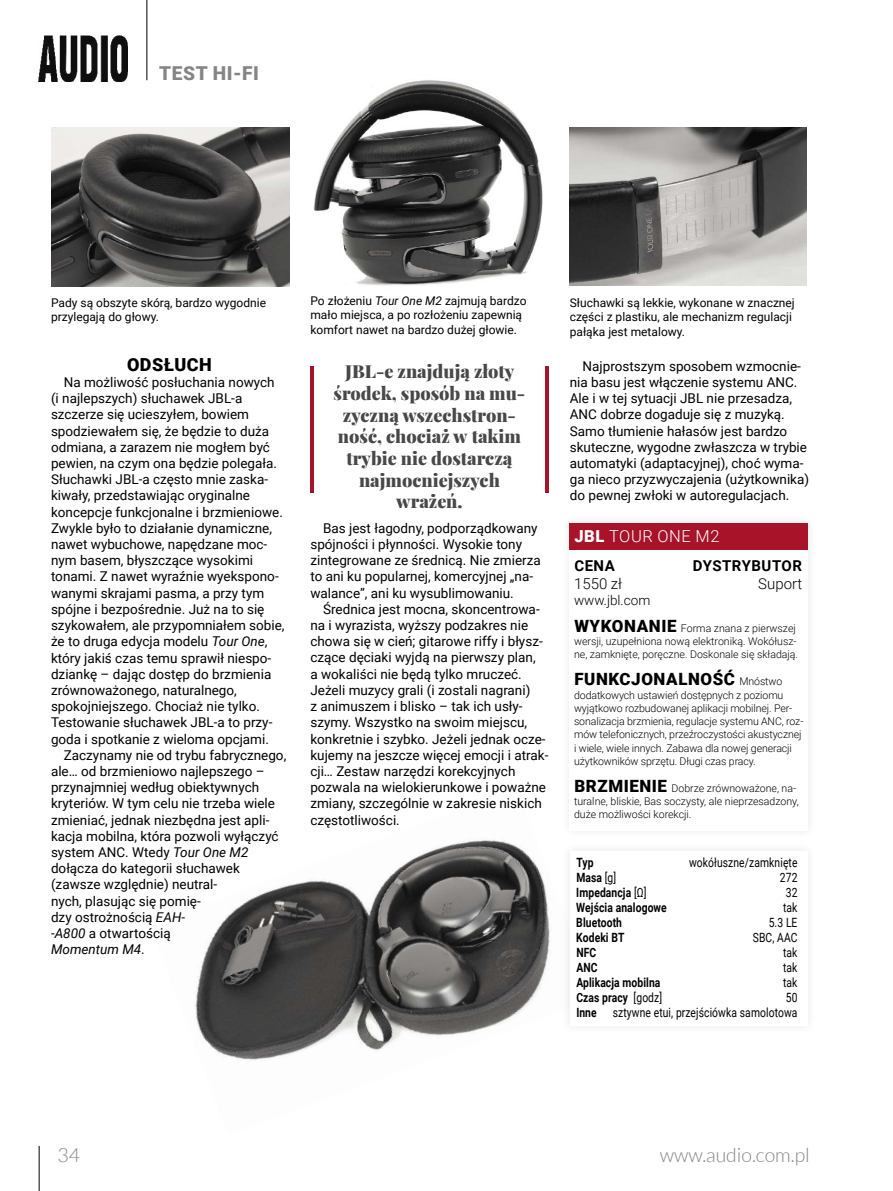
<style>
.page{position:relative;width:893px;height:1191px;background:#fff}
.page>*{position:absolute;margin:0;border:0;box-sizing:border-box;transform-origin:0 0}
.t1{font:300 19.5px "Lato";color:#858585}
.t2{font:900 19.2px "Roboto";letter-spacing:.035em;color:#858585}
.t3{font:900 18px/21.6px "Playfair Display";color:#484848;text-align:center}
.t4{font:900 18px "Roboto";letter-spacing:.025em;color:#000}
.t5{font:900 16.95px "Roboto";letter-spacing:.035em;color:#000}
.t6{font:300 16.5px "Roboto";letter-spacing:.035em;color:#fff}
.t7{font:700 15px "Roboto";letter-spacing:.035em;color:#000}
.t8{font:300 15px "Roboto";color:#000}
.t9{font:13.5px/16.2px "Roboto";color:#000}
.t10{font:300 13.5px "Roboto";color:#000}
.t11{font:700 12.75px "Roboto";letter-spacing:.01em;color:#000;scale:.81 1}
.t12{font:12.75px "Roboto";letter-spacing:.01em;color:#000;scale:.81 1}
.t13{font:12px/14.4px "Roboto";color:#000}
.t14{font:300 10.65px/13.2px "Roboto";letter-spacing:-.01em;color:#000}
.s1{font-style:italic}
.s2{font-weight:900}
.s3{font-weight:900;font-size:16.95px}
.s4{font-weight:300;font-size:10.65px}
.s5{font-weight:400}
</style>
<div class="page">
<hr style="left:39px;top:1145px;width:1px;height:46px;background:#000">
<hr style="left:147px;top:0;width:1px;height:80px;background:#000">
<img style="left:39px;top:35px;width:89px;height:46px">
<img style="left:195px;top:840px;width:355px;height:220px">
<div style="left:561px;top:841px;width:256px;height:194px;background:#fbfbfb"></div>
<div style="left:571px;top:852px;width:236px;height:173px;background:#fff"></div>
<div style="left:570px;top:523px;width:238px;height:26px;background:#a9132a"></div>
<hr style="left:310px;top:366px;width:4px;height:126px;background:#a9132a">
<hr style="left:545px;top:366px;width:4px;height:126px;background:#a9132a">
<img style="left:51px;top:128px;width:238px;height:158px">
<img style="left:313px;top:80px;width:230px;height:221px">
<img style="left:570px;top:128px;width:237px;height:158px">
<h2 class="t2" style="left:159px;top:60px;width:101px">TEST HI-FI</h2>
<p class="t13" style="left:51px;top:295px;width:217px">Pady są obszyte skórą, bardzo wygodnie przylegają do głowy.</p>
<h3 class="t4" style="left:127px;top:352px;width:86px">ODSŁUCH</h3>
<p class="t9" style="left:51px;top:373px;width:235px;text-indent:13px">Na możliwość posłuchania nowych (i najlepszych) słuchawek JBL-a szczerze się ucieszyłem, bowiem spodziewałem się, że będzie to duża odmiana, a zarazem nie mogłem być pewien, na czym ona będzie polegała.<br>Słuchawki JBL-a często mnie zaska&shy;kiwały, przedstawiając oryginalne koncepcje funkcjonalne i brzmieniowe.<br>Zwykle było to działanie dynamiczne, nawet wybuchowe, napędzane moc&shy;nym basem, błyszczące wysokimi tonami. Z nawet wyraźnie wyekspono&shy;wanymi skrajami pasma, a przy tym spójne i bezpośrednie. Już na to się szykowałem, ale przypomniałem sobie, że to druga edycja modelu <span class="s1">Tour One</span>, który jakiś czas temu sprawił niespo&shy;dziankę – dając dostęp do brzmienia zrównoważonego, naturalnego, spokojniejszego. Chociaż nie tylko.<br>Testowanie słuchawek JBL-a to przy&shy;goda i spotkanie z wieloma opcjami.</p>
<p class="t9" style="left:51px;top:746px;width:237px;text-indent:13px">Zaczynamy nie od trybu fabrycznego, ale… od brzmieniowo najlepszego – przynajmniej według obiektywnych kryteriów. W tym celu nie trzeba wiele zmieniać, jednak niezbędna jest apli&shy;kacja mobilna, która pozwoli wyłączyć system ANC. Wtedy <span class="s1">Tour One M2 </span>dołącza do kategorii słuchawek (zawsze względnie) neutral-<br>nych, plasując się pomię-<br>dzy ostrożnością <span class="s1">EAH-<br>-A800</span> a otwartością<br><span class="s1">Momentum M4</span>.</p>
<p class="t13" style="left:310px;top:293px;width:218px">Po złożeniu <span class="s1">Tour One M2</span> zajmują bardzo mało miejsca, a po rozłożeniu zapewnią komfort nawet na bardzo dużej głowie.</p>
<p class="t13" style="left:570px;top:295px;width:227px">Słuchawki są lekkie, wykonane w znacznej części z plastiku, ale mechanizm regulacji pałąka jest metalowy.</p>
<h3 class="t3" style="left:334px;top:359px;width:193px">JBL-e znajdują złoty środek, sposób na mu&shy;zyczną wszechstron&shy;ność, chociaż w takim trybie nie dostarczą najmocniejszych wrażeń.</h3>
<p class="t9" style="left:310px;top:519px;width:232px;text-indent:13px">Bas jest łagodny, podporządkowany spójności i płynności. Wysokie tony zintegrowane ze średnicą. Nie zmierza to ani ku popularnej, komercyjnej „na&shy;walance”, ani ku wysublimowaniu.</p>
<p class="t9" style="left:310px;top:600px;width:239px;text-indent:13px">Średnica jest mocna, skoncentrowa&shy;na i wyrazista, wyższy podzakres nie chowa się w cień; gitarowe riffy i błysz&shy;czące dęciaki wyjdą na pierwszy plan,<br>a wokaliści nie będą tylko mruczeć.<br>Jeżeli muzycy grali (i zostali nagrani)<br>z animuszem i blisko – tak ich usły&shy;szymy. Wszystko na swoim miejscu, konkretnie i szybko. Jeżeli jednak ocze&shy;kujemy na jeszcze więcej emocji i atrak&shy;cji… Zestaw narzędzi korekcyjnych pozwala na wielokierunkowe i poważne zmiany, szczególnie w zakresie niskich częstotliwości.</p>
<p class="t9" style="left:570px;top:357px;width:241px;text-indent:13px">Najprostszym sposobem wzmocnie&shy;nia basu jest włączenie systemu ANC.<br>Ale i w tej sytuacji JBL nie przesadza, ANC dobrze dogaduje się z muzyką.<br>Samo tłumienie hałasów jest bardzo skuteczne, wygodne zwłaszcza w trybie automatyki (adaptacyjnej), choć wyma&shy;ga nieco przyzwyczajenia (użytkownika) do pewnej zwłoki w autoregulacjach.</p>
<p class="t6" style="left:574px;top:524px;width:147px"><span class="s2">JBL</span> TOUR ONE M2</p>
<p class="t7" style="left:574px;top:555px;width:42px">CENA</p>
<p class="t7" style="left:693px;top:555px;width:111px">DYSTRYBUTOR</p>
<p class="t8" style="left:574px;top:573px;width:50px">1550 zł</p>
<p class="t8" style="left:758px;top:573px;width:46px">Suport</p>
<p class="t10" style="left:574px;top:590px;width:78px">www.jbl.com</p>
<p class="t14" style="left:574px;top:621px;width:226px"><span class="s3">WYKONANIE</span> Forma znana z pierwszej wersji, uzupełniona nową elektroniką. Wokółusz&shy;ne, zamknięte, poręczne. Doskonale się składają.</p>
<p class="t5" style="left:574px;top:667px;width:210px">FUNKCJONALNOŚĆ <span class="s4">Mnóstwo</span></p>
<p class="t14" style="left:574px;top:688px;width:231px">dodatkowych ustawień dostępnych z poziomu wyjątkowo rozbudowanej aplikacji mobilnej. Per&shy;sonalizacja brzmienia, regulacje systemu ANC, roz&shy;mów telefonicznych, przeźroczystości akustycznej i wiele, wiele innych. Zabawa dla nowej generacji użytkowników sprzętu. Długi czas pracy.</p>
<p class="t14" style="left:574px;top:781px;width:226px"><span class="s3">BRZMIENIE</span> Dobrze zrównoważone, na&shy;turalne, bliskie, Bas soczysty, ale nieprzesadzony, duże możliwości korekcji.</p>
<p class="t11" style="left:576px;top:853px;width:23px">Typ</p>
<p class="t12" style="left:689px;top:853px;width:135px">wokółuszne/zamknięte</p>
<p class="t11" style="left:576px;top:868px;width:51px">Masa <span class="s5">[g]</span></p>
<p class="t12" style="left:780px;top:868px;width:23px">272</p>
<p class="t11" style="left:576px;top:883px;width:88px">Impedancja <span class="s5">[Ω]</span></p>
<p class="t12" style="left:786px;top:883px;width:16px">32</p>
<p class="t11" style="left:576px;top:898px;width:113px">Wejścia analogowe</p>
<p class="t12" style="left:783px;top:898px;width:19px">tak</p>
<p class="t11" style="left:576px;top:913px;width:58px">Bluetooth</p>
<p class="t12" style="left:769px;top:913px;width:37px">5.3 LE</p>
<p class="t11" style="left:576px;top:928px;width:61px">Kodeki BT</p>
<p class="t12" style="left:753px;top:928px;width:57px">SBC, AAC</p>
<p class="t11" style="left:576px;top:943px;width:26px">NFC</p>
<p class="t12" style="left:783px;top:943px;width:19px">tak</p>
<p class="t11" style="left:576px;top:958px;width:28px">ANC</p>
<p class="t12" style="left:783px;top:958px;width:19px">tak</p>
<p class="t11" style="left:576px;top:973px;width:105px">Aplikacja mobilna</p>
<p class="t12" style="left:783px;top:973px;width:19px">tak</p>
<p class="t11" style="left:576px;top:988px;width:108px">Czas pracy <span class="s5">[godz]</span></p>
<p class="t12" style="left:786px;top:988px;width:16px">50</p>
<p class="t11" style="left:576px;top:1003px;width:27px">Inne</p>
<p class="t12" style="left:613px;top:1003px;width:230px">sztywne etui, przejściówka samolotowa</p>
<h1 class="t1" style="left:57px;top:1144px;width:24px">34</h1>
<h1 class="t1" style="left:660px;top:1144px;width:151px">www.audio.com.pl</h1>
</div>
